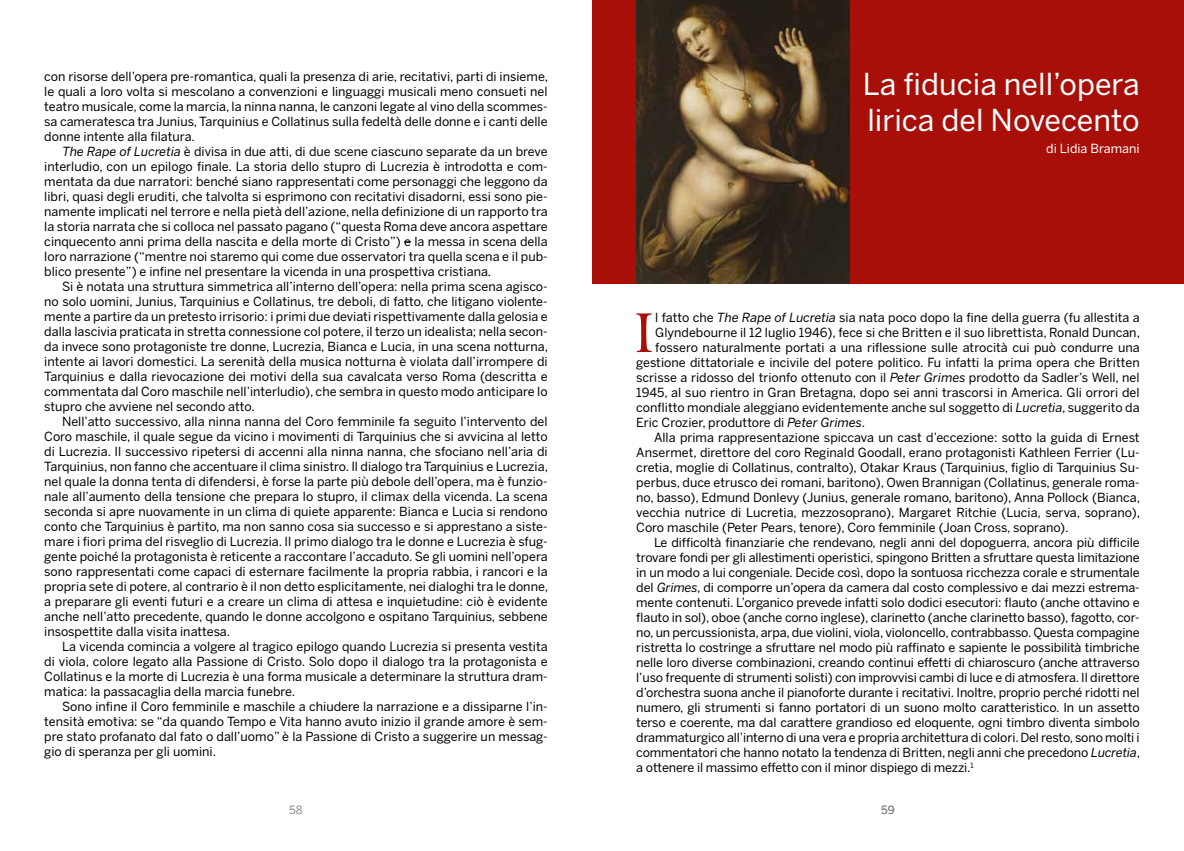
<style>
.page{position:relative;width:1184px;height:851px;background:#fff}
.page>*{position:absolute;margin:0;border:0;box-sizing:border-box;transform-origin:0 0}
.t1{font:59.88px "Bell";color:#a90f09}
.t2{font:30px/36px "Benton Sans";color:#fff}
.t3{font:12.5px/15px "Benton Sans";letter-spacing:-.01em;color:#000;text-align:justify}
.t4{font:12.5px "Benton Sans";color:#fff}
.t5{font:11.25px "Benton Sans";color:#878787}
.s1{font-style:italic}
</style>
<div class="page">
<div style="left:592px;top:0;width:591px;height:283px;background:#a90f09"></div>
<img style="left:636px;top:0;width:213px;height:283px">
<p class="t3" style="left:44px;top:69px;width:505px">con risorse dell’opera pre-romantica, quali la presenza di arie, recitativi, parti di insieme, le quali a loro volta si mescolano a convenzioni e linguaggi musicali meno consueti nel teatro musicale, come la marcia, la ninna nanna, le canzoni legate al vino della scommes&shy;sa cameratesca tra Junius, Tarquinius e Collatinus sulla fedeltà delle donne e i canti delle donne intente alla filatura.</p>
<p class="t3" style="left:44px;top:144px;width:505px;text-indent:18px"><span class="s1">The Rape of Lucretia</span> è divisa in due atti, di due scene ciascuno separate da un breve interludio, con un epilogo finale. La storia dello stupro di Lucrezia è introdotta e com&shy;mentata da due narratori: benché siano rappresentati come personaggi che leggono da libri, quasi degli eruditi, che talvolta si esprimono con recitativi disadorni, essi sono pie&shy;namente implicati nel terrore e nella pietà dell’azione, nella definizione di un rapporto tra la storia narrata che si colloca nel passato pagano (“questa Roma deve ancora aspettare cinquecento anni prima della nascita e della morte di Cristo”) e la messa in scena della loro narrazione (“mentre noi staremo qui come due osservatori tra quella scena e il pub&shy;blico presente”) e infine nel presentare la vicenda in una prospettiva cristiana.</p>
<p class="t3" style="left:44px;top:279px;width:505px;text-indent:18px">Si è notata una struttura simmetrica all’interno dell’opera: nella prima scena agisco&shy;no solo uomini, Junius, Tarquinius e Collatinus, tre deboli, di fatto, che litigano violente&shy;mente a partire da un pretesto irrisorio: i primi due deviati rispettivamente dalla gelosia e dalla lascivia praticata in stretta connessione col potere, il terzo un idealista; nella secon&shy;da invece sono protagoniste tre donne, Lucrezia, Bianca e Lucia, in una scena notturna, intente ai lavori domestici. La serenità della musica notturna è violata dall’irrompere di Tarquinius e dalla rievocazione dei motivi della sua cavalcata verso Roma (descritta e commentata dal Coro maschile nell’interludio), che sembra in questo modo anticipare lo stupro che avviene nel secondo atto.</p>
<p class="t3" style="left:44px;top:414px;width:505px;text-indent:18px">Nell’atto successivo, alla ninna nanna del Coro femminile fa seguito l’intervento del Coro maschile, il quale segue da vicino i movimenti di Tarquinius che si avvicina al letto di Lucrezia. Il successivo ripetersi di accenni alla ninna nanna, che sfociano nell’aria di Tarquinius, non fanno che accentuare il clima sinistro. Il dialogo tra Tarquinius e Lucrezia, nel quale la donna tenta di difendersi, è forse la parte più debole dell’opera, ma è funzio&shy;nale all’aumento della tensione che prepara lo stupro, il climax della vicenda. La scena seconda si apre nuovamente in un clima di quiete apparente: Bianca e Lucia si rendono conto che Tarquinius è partito, ma non sanno cosa sia successo e si apprestano a siste&shy;mare i fiori prima del risveglio di Lucrezia. Il primo dialogo tra le donne e Lucrezia è sfug&shy;gente poiché la protagonista è reticente a raccontare l’accaduto. Se gli uomini nell’opera sono rappresentati come capaci di esternare facilmente la propria rabbia, i rancori e la propria sete di potere, al contrario è il non detto esplicitamente, nei dialoghi tra le donne, a preparare gli eventi futuri e a creare un clima di attesa e inquietudine: ciò è evidente anche nell’atto precedente, quando le donne accolgono e ospitano Tarquinius, sebbene insospettite dalla visita inattesa.</p>
<p class="t3" style="left:44px;top:639px;width:505px;text-indent:18px">La vicenda comincia a volgere al tragico epilogo quando Lucrezia si presenta vestita di viola, colore legato alla Passione di Cristo. Solo dopo il dialogo tra la protagonista e Collatinus e la morte di Lucrezia è una forma musicale a determinare la struttura dram&shy;matica: la passacaglia della marcia funebre.</p>
<p class="t3" style="left:44px;top:699px;width:505px;text-indent:18px">Sono infine il Coro femminile e maschile a chiudere la narrazione e a dissiparne l’in&shy;tensità emotiva: se “da quando Tempo e Vita hanno avuto inizio il grande amore è sem&shy;pre stato profanato dal fato o dall’uomo” è la Passione di Cristo a suggerire un messag&shy;gio di speranza per gli uomini.</p>
<h2 class="t2" style="left:862px;top:65px;width:278px">La fiducia nell’opera lirica del Novecento</h2>
<p class="t4" style="left:1046px;top:141px;width:95px">di Lidia Bramani</p>
<h1 class="t1" style="left:633px;top:297px;width:24px">I</h1>
<p class="t3" style="left:655px;top:310px;width:486px">l fatto che <span class="s1">The Rape of Lucretia</span> sia nata poco dopo la fine della guerra (fu allestita a</p>
<p class="t3" style="left:655px;top:325px;width:486px">Glyndebourne il 12 luglio 1946), fece si che Britten e il suo librettista, Ronald Duncan,</p>
<p class="t3" style="left:655px;top:340px;width:486px">fossero naturalmente portati a una riflessione sulle atrocità cui può condurre una</p>
<p class="t3" style="left:636px;top:355px;width:505px">gestione dittatoriale e incivile del potere politico. Fu infatti la prima opera che Britten</p>
<p class="t3" style="left:636px;top:370px;width:505px">scrisse a ridosso del trionfo ottenuto con il <span class="s1">Peter Grimes</span> prodotto da Sadler’s Well, nel</p>
<p class="t3" style="left:636px;top:385px;width:505px">1945, al suo rientro in Gran Bretagna, dopo sei anni trascorsi in America. Gli orrori del</p>
<p class="t3" style="left:636px;top:400px;width:505px">conflitto mondiale aleggiano evidentemente anche sul soggetto di <span class="s1">Lucretia</span>, suggerito da</p>
<p class="t3" style="left:636px;top:415px;width:230px">Eric Crozier, produttore di <span class="s1">Peter Grimes</span>.</p>
<p class="t3" style="left:654px;top:430px;width:487px">Alla prima rappresentazione spiccava un cast d’eccezione: sotto la guida di Ernest</p>
<p class="t3" style="left:636px;top:445px;width:505px">Ansermet, direttore del coro Reginald Goodall, erano protagonisti Kathleen Ferrier (Lu-</p>
<p class="t3" style="left:636px;top:460px;width:505px">cretia, moglie di Collatinus, contralto), Otakar Kraus (Tarquinius, figlio di Tarquinius Su-</p>
<p class="t3" style="left:636px;top:475px;width:505px">perbus, duce etrusco dei romani, baritono), Owen Brannigan (Collatinus, generale roma-</p>
<p class="t3" style="left:636px;top:490px;width:505px">no, basso), Edmund Donlevy (Junius, generale romano, baritono), Anna Pollock (Bianca,</p>
<p class="t3" style="left:636px;top:505px;width:505px">vecchia nutrice di Lucretia, mezzosoprano), Margaret Ritchie (Lucia, serva, soprano),</p>
<p class="t3" style="left:636px;top:520px;width:434px">Coro maschile (Peter Pears, tenore), Coro femminile (Joan Cross, soprano).</p>
<p class="t3" style="left:654px;top:535px;width:487px">Le difficoltà finanziarie che rendevano, negli anni del dopoguerra, ancora più difficile</p>
<p class="t3" style="left:636px;top:550px;width:505px">trovare fondi per gli allestimenti operistici, spingono Britten a sfruttare questa limitazione</p>
<p class="t3" style="left:636px;top:565px;width:505px">in un modo a lui congeniale. Decide così, dopo la sontuosa ricchezza corale e strumentale</p>
<p class="t3" style="left:636px;top:580px;width:505px">del <span class="s1">Grimes</span>, di comporre un’opera da camera dal costo complessivo e dai mezzi estrema-</p>
<p class="t3" style="left:636px;top:595px;width:505px">mente contenuti. L’organico prevede infatti solo dodici esecutori: flauto (anche ottavino e</p>
<p class="t3" style="left:636px;top:610px;width:505px">flauto in sol), oboe (anche corno inglese), clarinetto (anche clarinetto basso), fagotto, cor-</p>
<p class="t3" style="left:636px;top:625px;width:505px">no, un percussionista, arpa, due violini, viola, violoncello, contrabbasso. Questa compagine</p>
<p class="t3" style="left:636px;top:640px;width:505px">ristretta lo costringe a sfruttare nel modo più raffinato e sapiente le possibilità timbriche</p>
<p class="t3" style="left:636px;top:655px;width:505px">nelle loro diverse combinazioni, creando continui effetti di chiaroscuro (anche attraverso</p>
<p class="t3" style="left:636px;top:670px;width:505px">l’uso frequente di strumenti solisti) con improvvisi cambi di luce e di atmosfera. Il direttore</p>
<p class="t3" style="left:636px;top:685px;width:505px">d’orchestra suona anche il pianoforte durante i recitativi. Inoltre, proprio perché ridotti nel</p>
<p class="t3" style="left:636px;top:700px;width:505px">numero, gli strumenti si fanno portatori di un suono molto caratteristico. In un assetto</p>
<p class="t3" style="left:636px;top:715px;width:505px">terso e coerente, ma dal carattere grandioso ed eloquente, ogni timbro diventa simbolo</p>
<p class="t3" style="left:636px;top:730px;width:505px">drammaturgico all’interno di una vera e propria architettura di colori. Del resto, sono molti i</p>
<p class="t3" style="left:636px;top:745px;width:505px">commentatori che hanno notato la tendenza di Britten, negli anni che precedono <span class="s1">Lucretia</span>,</p>
<p class="t3" style="left:636px;top:760px;width:339px">a ottenere il massimo effetto con il minor dispiego di mezzi.<sup>1</sup></p>
<p class="t5" style="left:289px;top:803px;width:15px">58</p>
<p class="t5" style="left:881px;top:803px;width:15px">59</p>
</div>
